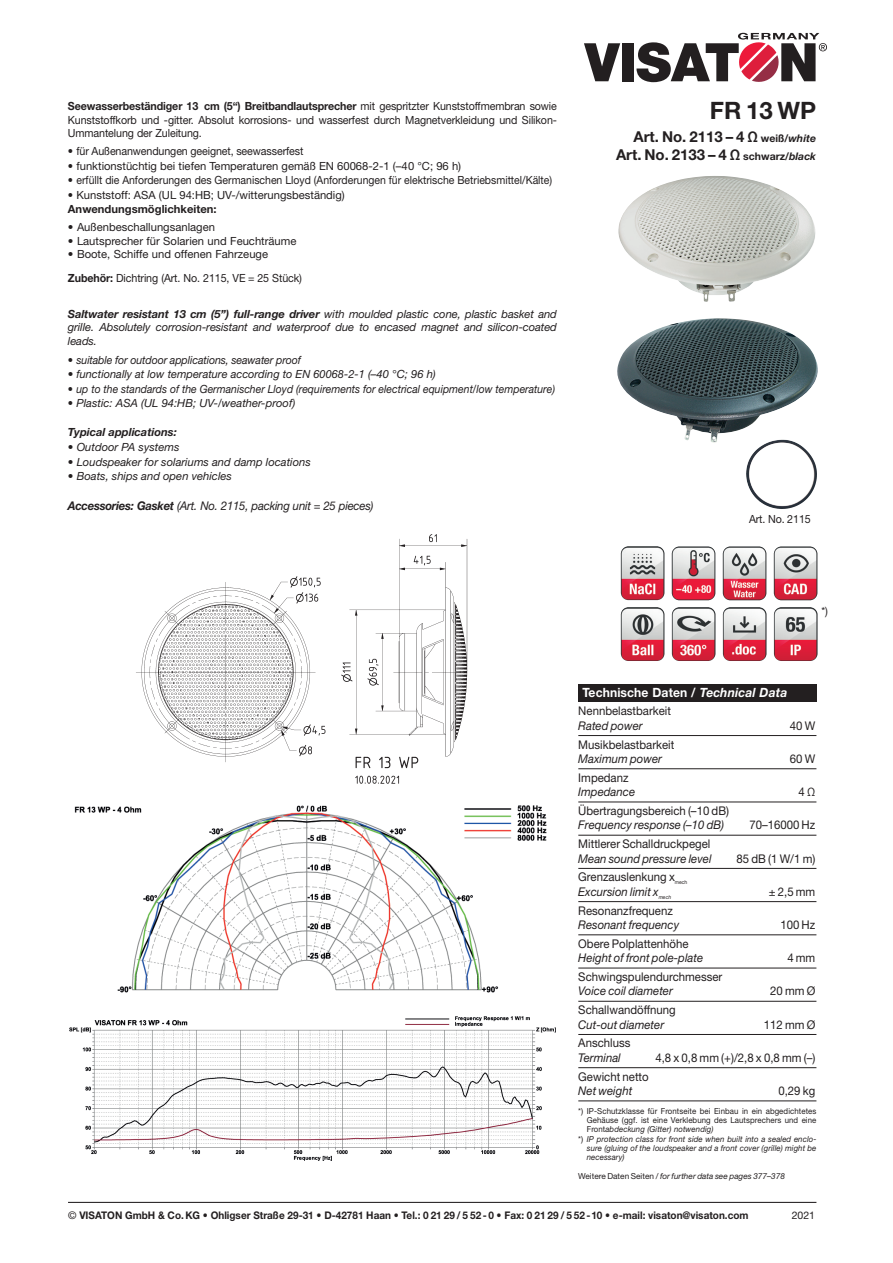
<style>
.page{position:relative;width:893px;height:1263px;background:#fff}
.page>*{position:absolute;margin:0;border:0;box-sizing:border-box;transform-origin:0 0}
.t1{font:700 24px "Helvetica Neue LT Std";color:#231f20}
.t2{font:700 15px/18px "Helvetica Neue LT Std";color:#231f20;text-align:right}
.t3{font:700 12.75px "Helvetica Neue LT Std";letter-spacing:.01em;color:#fff;scale:.95 1}
.t4{font:12px "Helvetica Neue LT Std";color:#231f20;scale:.95 1}
.t5{font:italic 12px "Helvetica Neue LT Std";color:#231f20;scale:.95 1}
.t6{font:italic 12px "Helvetica Neue LT Std";letter-spacing:-.02em;color:#231f20;scale:.95 1}
.t7{font:11.25px/13.5px "Helvetica Neue LT Std";color:#231f20;text-align:justify;scale:.95 1}
.t8{font:italic 11.25px/13.5px "Helvetica Neue LT Std";color:#231f20;text-align:justify}
.t9{font:11.25px/23.9px "Helvetica Neue LT Std";color:#231f20}
.t10{font:11.25px "Helvetica Neue LT Std";color:#231f20;scale:.93 1}
.t11{font:italic 11.25px "Helvetica Neue LT Std";color:#231f20;scale:.93 1}
.t12{font:italic 11.25px "Helvetica Neue LT Std";color:#231f20;scale:.95 1}
.t13{font:700 11.25px "Helvetica Neue LT Std";color:#231f20}
.t14{font:italic 700 11.25px "Helvetica Neue LT Std";color:#231f20}
.t15{font:700 10.5px "Helvetica Neue LT Std";color:#231f20;scale:.95 1}
.t16{font:10.5px "Helvetica Neue LT Std";color:#231f20}
.t17{font:8.25px/9px "Helvetica Neue LT Std";letter-spacing:.01em;color:#231f20;text-align:justify}
.t18{font:italic 8.25px/9px "Helvetica Neue LT Std";letter-spacing:.01em;color:#231f20;text-align:justify;scale:.95 1}
.t19{font:italic 8.25px "Helvetica Neue LT Std";letter-spacing:.01em;color:#231f20}
.t20{font:5.25px "Helvetica Neue LT Std";color:#231f20;scale:.95 1}
.t21{font:italic 5.25px "Helvetica Neue LT Std";color:#231f20;scale:.95 1}
.s1{font-weight:700}
.s2{font-size:10.5px}
.s3{font-style:italic;font-size:10.5px}
.s4{font-style:italic}
.s5{font-style:normal}
.s6{font-weight:400}
</style>
<div class="page">
<svg style="left:584px;top:43px;width:36px;height:38px"></svg>
<div style="left:622px;top:43px;width:12px;height:38px;background:#231f20"></div>
<svg style="left:636px;top:33px;width:191px;height:50px"></svg>
<hr style="left:68px;top:1202px;width:748px;height:1px;background:#231f20">
<div style="left:578px;top:684px;width:238px;height:17px;background:#231f20"></div>
<hr style="left:578px;top:735px;width:238px;height:1px;background:#231f20">
<hr style="left:578px;top:768px;width:238px;height:1px;background:#231f20">
<hr style="left:578px;top:802px;width:238px;height:1px;background:#231f20">
<hr style="left:578px;top:835px;width:238px;height:1px;background:#231f20">
<hr style="left:578px;top:868px;width:238px;height:1px;background:#231f20">
<hr style="left:578px;top:901px;width:238px;height:1px;background:#231f20">
<hr style="left:578px;top:934px;width:238px;height:1px;background:#231f20">
<hr style="left:578px;top:968px;width:238px;height:1px;background:#231f20">
<hr style="left:578px;top:1001px;width:238px;height:1px;background:#231f20">
<hr style="left:578px;top:1034px;width:238px;height:1px;background:#231f20">
<hr style="left:578px;top:1067px;width:238px;height:1px;background:#231f20">
<hr style="left:578px;top:1101px;width:238px;height:1px;background:#231f20">
<img style="left:621px;top:546px;width:43px;height:54px">
<img style="left:618px;top:176px;width:198px;height:126px">
<img style="left:617px;top:318px;width:201px;height:125px">
<img style="left:752px;top:440px;width:29px;height:15px">
<img style="left:672px;top:546px;width:43px;height:54px">
<img style="left:723px;top:546px;width:43px;height:54px">
<img style="left:774px;top:546px;width:43px;height:54px">
<img style="left:621px;top:607px;width:43px;height:54px">
<img style="left:672px;top:607px;width:43px;height:54px">
<img style="left:723px;top:607px;width:43px;height:54px">
<img style="left:774px;top:607px;width:43px;height:54px">
<img style="left:136px;top:534px;width:332px;height:250px">
<img style="left:74px;top:806px;width:473px;height:187px">
<img style="left:69px;top:1016px;width:487px;height:145px">
<p class="t7" style="left:68px;top:99px;width:516px"><span class="s1">Seewasserbeständiger 13 cm (5“) Breitbandlautsprecher</span> mit gespritzter Kunststoffmembran sowie Kunststoffkorb und -gitter. Absolut korrosions- und wasserfest durch Magnetverkleidung und Silikon-Ummantelung der Zuleitung.</p>
<p class="t7" style="left:68px;top:144px;width:249px">• für Außenanwendungen geeignet, seewasserfest</p>
<p class="t7" style="left:68px;top:159px;width:415px">• funktionstüchtig bei tiefen Temperaturen gemäß EN 60068-2-1 (–40 °C; 96 h)</p>
<p class="t10" style="left:68px;top:173px;width:522px">• erfüllt die Anforderungen des Germanischen Lloyd (Anforderungen für elektrische Betriebsmittel/Kälte)</p>
<p class="t7" style="left:68px;top:188px;width:293px">• Kunststoff: ASA (UL 94:HB; UV-/witterungsbeständig)</p>
<p class="t13" style="left:68px;top:202px;width:150px">Anwendungsmöglichkeiten:</p>
<p class="t9" style="left:68px;top:215px;width:149px">• Außenbeschallungsanlagen</p>
<p class="t9" style="left:68px;top:229px;width:230px">• Lautsprecher für Solarien und Feuchträume</p>
<p class="t9" style="left:68px;top:242px;width:236px">• Boote, Schiffe und offenen Fahrzeuge<br><span class="s1">Zubehör:</span> Dichtring (Art. No. 2115, VE = 25 Stück)</p>
<p class="t8" style="left:68px;top:307px;width:490px"><span class="s1">Saltwater resistant 13 cm (5”) full-range driver</span> with moulded plastic cone, plastic basket and grille. Absolutely corrosion-resistant and waterproof due to encased magnet and silicon-coated leads.</p>
<p class="t12" style="left:68px;top:353px;width:247px">• suitable for outdoor applications, seawater proof</p>
<p class="t8" style="left:68px;top:367px;width:369px">• functionally at low temperature according to EN 60068-2-1 (–40 °C; 96 h)</p>
<p class="t11" style="left:68px;top:382px;width:525px">• up to the standards of the Germanischer Lloyd (requirements for electrical equipment/low temperature)</p>
<p class="t12" style="left:68px;top:396px;width:241px">• Plastic: ASA (UL 94:HB; UV-/weather-proof)</p>
<p class="t14" style="left:68px;top:425px;width:110px">Typical applications:</p>
<p class="t8" style="left:68px;top:440px;width:113px">• Outdoor PA systems</p>
<p class="t8" style="left:68px;top:455px;width:244px">• Loudspeaker for solariums and damp locations</p>
<p class="t8" style="left:68px;top:469px;width:165px">• Boats, ships and open vehicles</p>
<p class="t6" style="left:68px;top:498px;width:323px"><span class="s1">Accessories: Gasket</span> (Art. No. 2115, packing unit = 25 pieces)</p>
<h1 class="t1" style="left:710px;top:96px;width:108px">FR 13 WP</h1>
<h2 class="t2" style="left:616px;top:127px;width:202px">Art. No. 2113 – 4 Ω <span class="s2">weiß/</span><span class="s3">white<br></span>Art. No. 2133 – 4 Ω <span class="s2">schwarz/</span><span class="s3">black</span></h2>
<p class="t7" style="left:749px;top:512px;width:67px">Art. No. 2115</p>
<p class="t7" style="left:821px;top:604px;width:8px">*)</p>
<p class="t3" style="left:582px;top:684px;width:217px">Technische Daten / <span class="s4">Technical Data</span></p>
<p class="t4" style="left:578px;top:704px;width:99px">Nennbelastbarkeit</p>
<p class="t5" style="left:578px;top:718px;width:69px">Rated power</p>
<p class="t4" style="left:790px;top:718px;width:28px">40 W</p>
<p class="t4" style="left:578px;top:737px;width:103px">Musikbelastbarkeit</p>
<p class="t5" style="left:578px;top:751px;width:90px">Maximum power</p>
<p class="t4" style="left:790px;top:751px;width:28px">60 W</p>
<p class="t4" style="left:578px;top:770px;width:54px">Impedanz</p>
<p class="t5" style="left:578px;top:785px;width:61px">Impedance</p>
<p class="t4" style="left:799px;top:785px;width:19px">4 Ω</p>
<p class="t4" style="left:578px;top:803px;width:160px">Übertragungsbereich (–10 dB)</p>
<p class="t5" style="left:578px;top:818px;width:155px">Frequency response (–10 dB)</p>
<p class="t4" style="left:749px;top:818px;width:71px">70–16000 Hz</p>
<p class="t4" style="left:578px;top:837px;width:141px">Mittlerer Schalldruckpegel</p>
<p class="t5" style="left:578px;top:851px;width:142px">Mean sound pressure level</p>
<p class="t4" style="left:736px;top:851px;width:84px">85 dB (1 W/1 m)</p>
<p class="t4" style="left:578px;top:870px;width:103px">Grenzauslenkung x</p>
<p class="t20" style="left:675px;top:879px;width:15px">mech</p>
<p class="t5" style="left:578px;top:884px;width:86px">Excursion limit x</p>
<p class="t21" style="left:659px;top:894px;width:15px">mech</p>
<p class="t4" style="left:769px;top:884px;width:51px">± 2,5 mm</p>
<p class="t4" style="left:578px;top:903px;width:101px">Resonanzfrequenz</p>
<p class="t5" style="left:578px;top:917px;width:108px">Resonant frequency</p>
<p class="t4" style="left:780px;top:918px;width:38px">100 Hz</p>
<p class="t4" style="left:578px;top:936px;width:118px">Obere Polplattenhöhe</p>
<p class="t5" style="left:578px;top:951px;width:133px">Height of front pole-plate</p>
<p class="t4" style="left:787px;top:951px;width:31px">4 mm</p>
<p class="t4" style="left:578px;top:969px;width:153px">Schwingspulendurchmesser</p>
<p class="t5" style="left:578px;top:984px;width:101px">Voice coil diameter</p>
<p class="t4" style="left:770px;top:984px;width:49px">20 mm Ø</p>
<p class="t4" style="left:578px;top:1003px;width:104px">Schallwandöffnung</p>
<p class="t5" style="left:578px;top:1017px;width:92px">Cut-out diameter</p>
<p class="t4" style="left:764px;top:1017px;width:56px">112 mm Ø</p>
<p class="t4" style="left:578px;top:1036px;width:56px">Anschluss</p>
<p class="t5" style="left:578px;top:1050px;width:46px">Terminal</p>
<p class="t4" style="left:655px;top:1050px;width:170px">4,8 x 0,8 mm (+)/2,8 x 0,8 mm (–)</p>
<p class="t4" style="left:578px;top:1069px;width:76px">Gewicht netto</p>
<p class="t5" style="left:578px;top:1083px;width:58px">Net weight</p>
<p class="t4" style="left:778px;top:1084px;width:40px">0,29 kg</p>
<p class="t17" style="left:587px;top:1106px;width:231px;text-indent:-9px">*) IP-Schutzklasse für Frontseite bei Einbau in ein abgedichtetes Gehäuse (ggf. ist eine Verklebung des Lautsprechers und eine Front<span class="s4">abdeckung (Gitter) notwendig)</span></p>
<p class="t18" style="left:587px;top:1134px;width:243px;text-indent:-9px"><span class="s5">*)</span> IP protection class for front side when built into a sealed enclo&shy;sure (gluing of the loudspeaker and a front cover (grille) might be necessary)</p>
<p class="t19" style="left:578px;top:1171px;width:208px"><span class="s5">Weitere Daten Seiten /</span> for further data see pages 377–378</p>
<p class="t15" style="left:68px;top:1209px;width:718px"><span class="s6">©</span> VISATON GmbH &amp; Co. KG • Ohligser Straße 29-31 • D-42781 Haan • Tel.: 0 21 29 / 5 52- 0 • Fax: 0 21 29 / 5 52 -10 • e-mail: visaton@visaton.com</p>
<p class="t16" style="left:792px;top:1209px;width:25px">2021</p>
</div>
